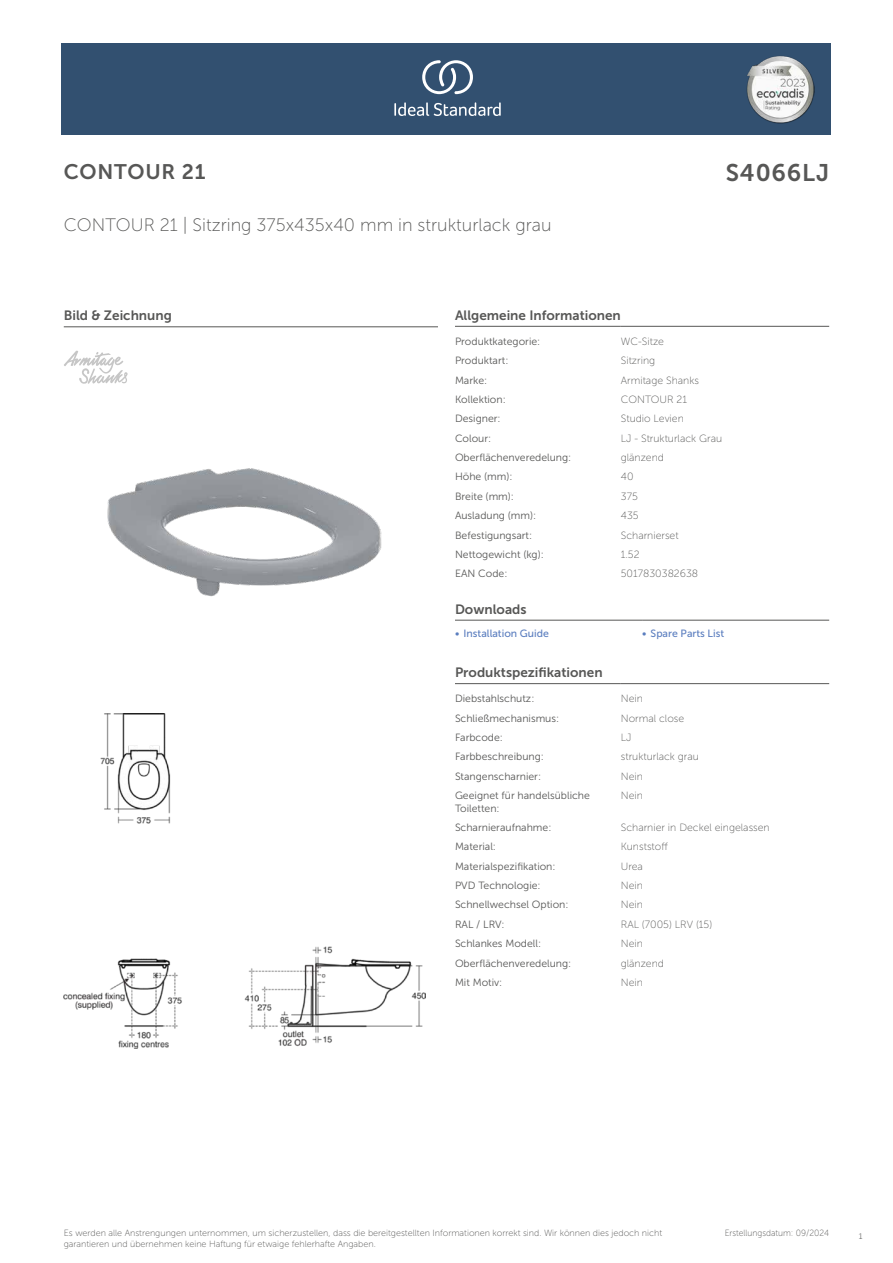
<style>
.page{position:relative;width:893px;height:1263px;background:#fff}
.page>*{position:absolute;margin:0;border:0;box-sizing:border-box;transform-origin:0 0}
.t1{font:24px "Museo Sans 700";letter-spacing:.035em;color:#575756}
.t2{font:21px "Museo Sans 700";letter-spacing:.035em;color:#575756}
.t3{font:18px "Museo Sans 100";color:#575756}
.t4{font:13.5px "Museo Sans 700";color:#575756}
.t5{font:10.5px/12.6px "Museo Sans 300";color:#575756}
.t6{font:10.5px "Museo Sans 100";color:#575756}
.t7{font:10.5px "Museo Sans 500";color:#5b7ebf}
.t8{font:9px/10.8px "Museo Sans 100";color:#575756}
.t9{font:9px "Museo Sans 100";color:#575756;scale:.95 1}
.t10{font:300 9px "Calibri";color:#575756;scale:.95 1}
</style>
<div class="page">
<div style="left:62px;top:43px;width:769px;height:91px;background:#325070"></div>
<hr style="left:455px;top:326px;width:166px;height:1px;background:#575756">
<hr style="left:621px;top:326px;width:208px;height:1px;background:#575756">
<hr style="left:455px;top:620px;width:187px;height:1px;background:#575756">
<hr style="left:642px;top:620px;width:187px;height:1px;background:#575756">
<hr style="left:455px;top:683px;width:166px;height:1px;background:#575756">
<hr style="left:621px;top:683px;width:208px;height:1px;background:#575756">
<img style="left:64px;top:714px;width:361px;height:334px">
<hr style="left:64px;top:327px;width:374px;height:1px;background:#575756">
<svg style="left:64px;top:351px;width:64px;height:33px"></svg>
<img style="left:107px;top:468px;width:275px;height:129px">
<svg style="left:394px;top:102px;width:107px;height:14px"></svg>
<svg style="left:422px;top:60px;width:51px;height:34px"></svg>
<img style="left:746px;top:56px;width:68px;height:67px">
<h2 class="t2" style="left:64px;top:160px;width:143px">CONTOUR 21</h2>
<h1 class="t1" style="left:726px;top:160px;width:105px">S4066LJ</h1>
<h3 class="t3" style="left:64px;top:215px;width:489px">CONTOUR 21 | Sitzring 375x435x40 mm in strukturlack grau</h3>
<p class="t4" style="left:64px;top:308px;width:110px">Bild &amp; Zeichnung</p>
<p class="t4" style="left:455px;top:308px;width:167px">Allgemeine Informationen</p>
<p class="t5" style="left:455px;top:335px;width:87px">Produktkategorie:</p>
<p class="t6" style="left:621px;top:336px;width:45px">WC-Sitze</p>
<p class="t5" style="left:455px;top:354px;width:55px">Produktart:</p>
<p class="t6" style="left:621px;top:355px;width:36px">Sitzring</p>
<p class="t5" style="left:455px;top:374px;width:34px">Marke:</p>
<p class="t6" style="left:621px;top:374px;width:80px">Armitage Shanks</p>
<p class="t5" style="left:455px;top:393px;width:52px">Kollektion:</p>
<p class="t6" style="left:621px;top:394px;width:68px">CONTOUR 21</p>
<p class="t5" style="left:455px;top:413px;width:47px">Designer:</p>
<p class="t6" style="left:621px;top:413px;width:65px">Studio Levien</p>
<p class="t5" style="left:455px;top:432px;width:38px">Colour:</p>
<p class="t6" style="left:621px;top:433px;width:103px">LJ - Strukturlack Grau</p>
<p class="t5" style="left:455px;top:451px;width:118px">Oberflächenveredelung:</p>
<p class="t6" style="left:621px;top:452px;width:45px">glänzend</p>
<p class="t5" style="left:455px;top:471px;width:59px">Höhe (mm):</p>
<p class="t6" style="left:621px;top:471px;width:14px">40</p>
<p class="t5" style="left:455px;top:490px;width:61px">Breite (mm):</p>
<p class="t6" style="left:621px;top:491px;width:18px">375</p>
<p class="t5" style="left:455px;top:509px;width:83px">Ausladung (mm):</p>
<p class="t6" style="left:621px;top:510px;width:19px">435</p>
<p class="t5" style="left:455px;top:529px;width:79px">Befestigungsart:</p>
<p class="t6" style="left:621px;top:529px;width:59px">Scharnierset</p>
<p class="t5" style="left:455px;top:548px;width:90px">Nettogewicht (kg):</p>
<p class="t6" style="left:621px;top:549px;width:20px">1.52</p>
<p class="t5" style="left:455px;top:567px;width:54px">EAN Code:</p>
<p class="t6" style="left:621px;top:568px;width:79px">5017830382638</p>
<p class="t4" style="left:455px;top:602px;width:73px">Downloads</p>
<p class="t7" style="left:455px;top:627px;width:95px">• Installation Guide</p>
<p class="t7" style="left:642px;top:627px;width:84px">• Spare Parts List</p>
<p class="t4" style="left:455px;top:665px;width:149px">Produktspezifikationen</p>
<p class="t5" style="left:455px;top:692px;width:81px">Diebstahlschutz:</p>
<p class="t6" style="left:621px;top:693px;width:24px">Nein</p>
<p class="t5" style="left:455px;top:712px;width:106px">Schließmechanismus:</p>
<p class="t6" style="left:621px;top:712px;width:65px">Normal close</p>
<p class="t5" style="left:455px;top:731px;width:49px">Farbcode:</p>
<p class="t6" style="left:621px;top:732px;width:12px">LJ</p>
<p class="t5" style="left:455px;top:750px;width:90px">Farbbeschreibung:</p>
<p class="t6" style="left:621px;top:751px;width:80px">strukturlack grau</p>
<p class="t5" style="left:455px;top:770px;width:88px">Stangenscharnier:</p>
<p class="t6" style="left:621px;top:770px;width:24px">Nein</p>
<p class="t5" style="left:455px;top:789px;width:136px">Geeignet für handelsübliche<br>Toiletten:</p>
<p class="t6" style="left:621px;top:790px;width:24px">Nein</p>
<p class="t5" style="left:455px;top:821px;width:98px">Scharnieraufnahme:</p>
<p class="t6" style="left:621px;top:822px;width:150px">Scharnier in Deckel eingelassen</p>
<p class="t5" style="left:455px;top:840px;width:43px">Material:</p>
<p class="t6" style="left:621px;top:841px;width:48px">Kunststoff</p>
<p class="t5" style="left:455px;top:860px;width:102px">Materialspezifikation:</p>
<p class="t6" style="left:621px;top:860px;width:24px">Urea</p>
<p class="t5" style="left:455px;top:879px;width:87px">PVD Technologie:</p>
<p class="t6" style="left:621px;top:880px;width:24px">Nein</p>
<p class="t5" style="left:455px;top:899px;width:115px">Schnellwechsel Option:</p>
<p class="t6" style="left:621px;top:899px;width:24px">Nein</p>
<p class="t5" style="left:455px;top:918px;width:51px">RAL / LRV:</p>
<p class="t6" style="left:621px;top:919px;width:93px">RAL (7005) LRV (15)</p>
<p class="t5" style="left:455px;top:937px;width:88px">Schlankes Modell:</p>
<p class="t6" style="left:621px;top:938px;width:24px">Nein</p>
<p class="t5" style="left:455px;top:957px;width:118px">Oberflächenveredelung:</p>
<p class="t6" style="left:621px;top:957px;width:45px">glänzend</p>
<p class="t5" style="left:455px;top:976px;width:49px">Mit Motiv:</p>
<p class="t6" style="left:621px;top:977px;width:24px">Nein</p>
<p class="t8" style="left:64px;top:1227px;width:600px">Es werden alle Anstrengungen unternommen, um sicherzustellen, dass die bereitgestellten Informationen korrekt sind. Wir können dies jedoch nicht garantieren und übernehmen keine Haftung für etwaige fehlerhafte Angaben.</p>
<p class="t9" style="left:725px;top:1228px;width:111px">Erstellungsdatum: 09/2024</p>
<p class="t10" style="left:858px;top:1230px;width:6px">1</p>
</div>
